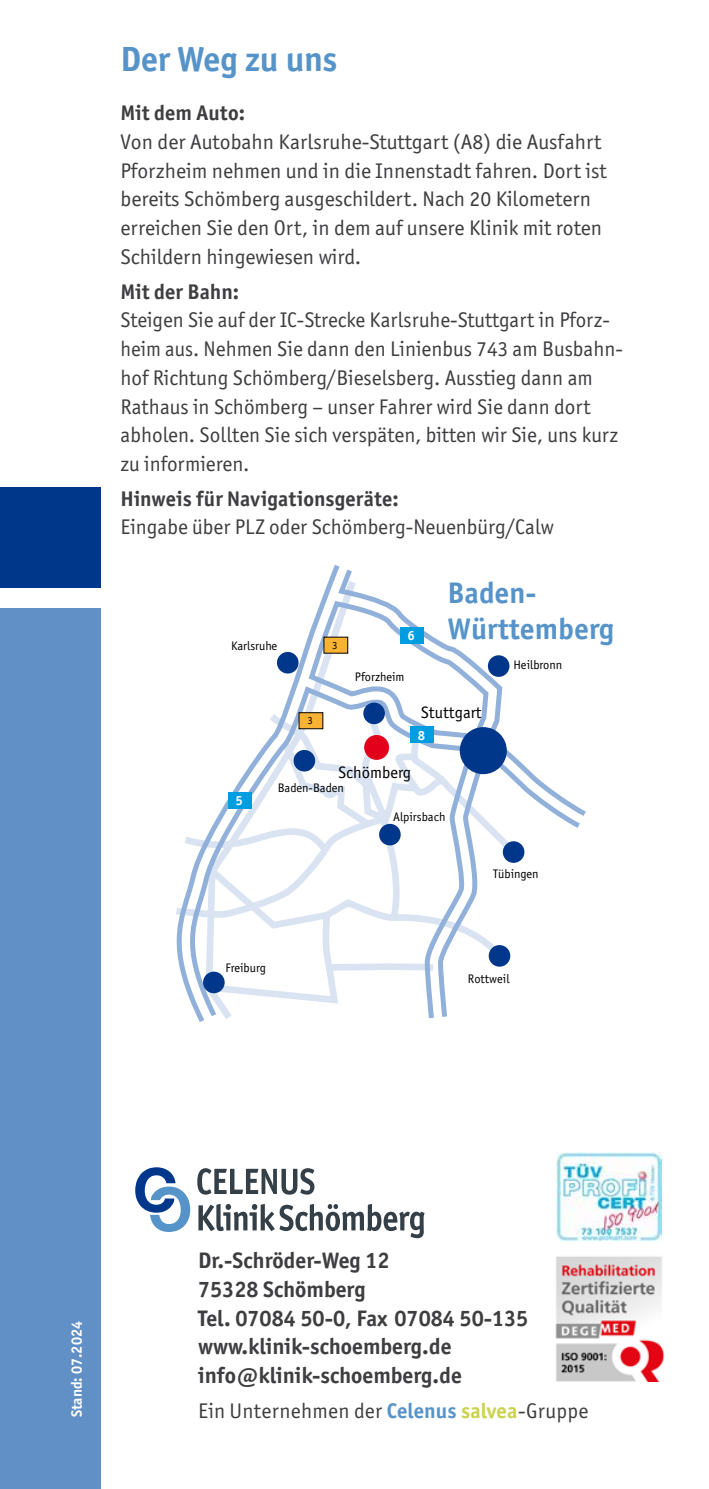
<style>
.page{position:relative;width:709px;height:1489px;background:#fff}
.page>*{position:absolute;margin:0;border:0;box-sizing:border-box;transform-origin:0 0}
.t1{font:700 35px "Officina Sans ITC Pro";letter-spacing:-.01em;color:#5693c9}
.t2{font:700 30px/35.8px "Officina Sans";color:#5693c9}
.t3{font:700 22.5px/28.8px "Officina Sans ITC Pro";color:#3e3d40}
.t4{font:21.25px/28.8px "Officina Sans ITC Pro";color:#3e3d40}
.t5{font:700 21.25px "Officina Sans ITC Pro";letter-spacing:.005em;color:#3e3d40}
.t6{font:16.5px "Officina Sans";color:#000}
.t7{font:700 15px "Officina Sans ITC Pro";color:#fff}
.t8{font:700 13.25px "Officina Sans";color:#fff}
.t9{font:12.5px "Officina Sans";color:#000}
.t10{font:10.75px "Officina Sans";color:#000}
.s1{font-weight:700;color:#5693c9}
.s2{font-weight:700;color:#cbd24b}
</style>
<div class="page">
<div style="left:0;top:487px;width:100px;height:100px;background:#00378b"></div>
<div style="left:0;top:608px;width:100px;height:880px;background:#6090c6"></div>
<hr style="left:708px;top:365px;width:1px;height:223px;background:#00378b">
<hr style="left:708px;top:607px;width:1px;height:881px;background:#6090c6">
<svg style="left:176px;top:565px;width:410px;height:457px"></svg>
<div style="left:460px;top:727px;width:47px;height:47px;background:#00378b;border-radius:50%"></div>
<div style="left:400px;top:627px;width:24px;height:16px;background:#009ee0"></div>
<div style="left:363px;top:702px;width:22px;height:22px;background:#00378b;border-radius:50%"></div>
<div style="left:488px;top:655px;width:21px;height:21px;background:#00378b;border-radius:50%"></div>
<div style="left:203px;top:971px;width:22px;height:22px;background:#00378b;border-radius:50%"></div>
<div style="left:488px;top:945px;width:22px;height:21px;background:#00378b;border-radius:50%"></div>
<div style="left:503px;top:841px;width:21px;height:21px;background:#00378b;border-radius:50%"></div>
<div style="left:277px;top:652px;width:21px;height:21px;background:#00378b;border-radius:50%"></div>
<div style="left:293px;top:750px;width:22px;height:21px;background:#00378b;border-radius:50%"></div>
<div style="left:379px;top:823px;width:22px;height:22px;background:#00378b;border-radius:50%"></div>
<div style="left:323px;top:636px;width:25px;height:17px;background:#f8b334"></div>
<div style="left:298px;top:712px;width:25px;height:17px;background:#f8b334;border:1px solid #000"></div>
<div style="left:228px;top:792px;width:24px;height:16px;background:#009ee0"></div>
<div style="left:410px;top:727px;width:24px;height:16px;background:#009ee0"></div>
<img style="left:555px;top:1256px;width:110px;height:124px">
<img style="left:556px;top:1152px;width:106px;height:88px">
<svg style="left:197px;top:1168px;width:117px;height:26px"></svg>
<svg style="left:135px;top:1167px;width:55px;height:64px"></svg>
<svg style="left:198px;top:1203px;width:226px;height:35px"></svg>
<h1 class="t1" style="left:120px;top:38px;width:218px">Der Weg zu uns</h1>
<p class="t5" style="left:120px;top:100px;width:126px">Mit dem Auto:</p>
<p class="t4" style="left:120px;top:127px;width:488px">Von der Autobahn Karlsruhe-Stuttgart (A8) die Ausfahrt Pforzheim nehmen und in die Innenstadt fahren. Dort ist bereits Schömberg ausgeschildert. Nach 20 Kilometern erreichen Sie den Ort, in dem auf unsere Klinik mit roten Schildern hingewiesen wird.</p>
<p class="t5" style="left:120px;top:278px;width:120px">Mit der Bahn:</p>
<p class="t4" style="left:120px;top:305px;width:504px">Steigen Sie auf der IC-Strecke Karlsruhe-Stuttgart in Pforz&shy;heim aus. Nehmen Sie dann den Linienbus 743 am Busbahn&shy;hof Richtung Schömberg/Bieselsberg. Ausstieg dann am Rathaus in Schömberg – unser Fahrer wird Sie dann dort abholen. Sollten Sie sich verspäten, bitten wir Sie, uns kurz zu informieren.</p>
<p class="t5" style="left:120px;top:485px;width:280px">Hinweis für Navigationsgeräte:</p>
<p class="t4" style="left:120px;top:513px;width:435px">Eingabe über PLZ oder Schömberg-Neuenbürg/Calw</p>
<p class="t9" style="left:231px;top:638px;width:48px">Karlsruhe</p>
<p class="t10" style="left:307px;top:714px;width:7px">3</p>
<p class="t10" style="left:332px;top:639px;width:7px">3</p>
<p class="t8" style="left:407px;top:627px;width:9px">6</p>
<p class="t9" style="left:355px;top:669px;width:51px">Pforzheim</p>
<h2 class="t2" style="left:447px;top:575px;width:168px">Baden-<br>Württemberg</h2>
<p class="t9" style="left:513px;top:657px;width:50px">Heilbronn</p>
<p class="t6" style="left:421px;top:703px;width:62px">Stuttgart</p>
<p class="t8" style="left:418px;top:726px;width:9px">8</p>
<p class="t8" style="left:235px;top:792px;width:9px">5</p>
<p class="t6" style="left:338px;top:763px;width:74px">Schömberg</p>
<p class="t9" style="left:278px;top:780px;width:68px">Baden-Baden</p>
<p class="t9" style="left:393px;top:809px;width:54px">Alpirsbach</p>
<p class="t9" style="left:493px;top:866px;width:47px">Tübingen</p>
<p class="t9" style="left:225px;top:960px;width:42px">Freiburg</p>
<p class="t9" style="left:468px;top:971px;width:43px">Rottweil</p>
<p class="t7" style="left:67px;top:1416px;width:97px;rotate:-90deg">Stand: 07.2024</p>
<p class="t3" style="left:198px;top:1245px;width:332px">Dr.-Schröder-Weg 12<br>75328 Schömberg<br>Tel. 07084 50-0, Fax 07084 50-135 www.klinik-schoemberg.de info@klinik-schoemberg.de</p>
<p class="t4" style="left:198px;top:1395px;width:392px">Ein Unternehmen der <span class="s1">Celenus</span> <span class="s2">salvea</span>-Gruppe</p>
</div>
